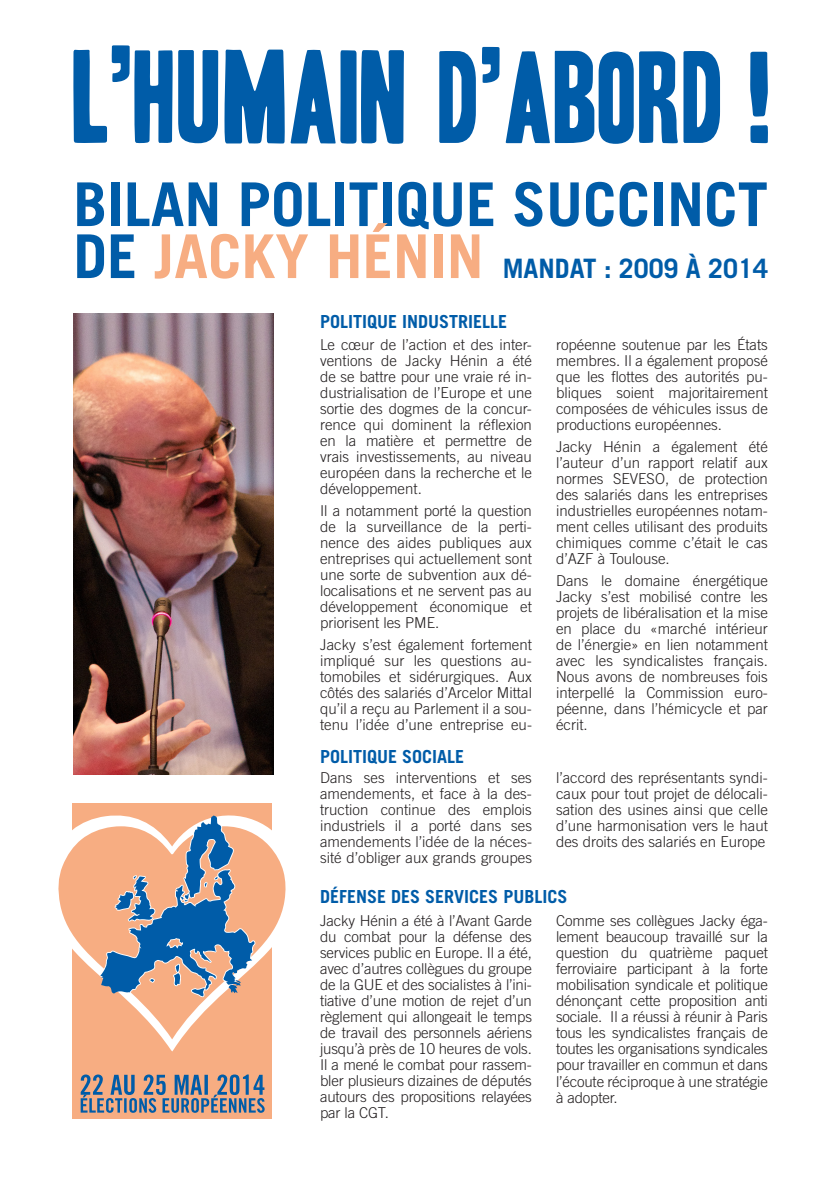
<style>
.page{position:relative;width:840px;height:1191px;background:#fff}
.page>*{position:absolute;margin:0;border:0;box-sizing:border-box;transform-origin:0 0}
.t1{font:700 60.4px/52px "Trade Gothic";color:#005ca8}
.t2{font:700 26.8px "Trade Gothic";color:#005ca8}
.t3{font:700 18px "Trade Gothic";color:#005ca8}
.t4{font:300 15px/16px "Trade Gothic";color:#231f20;text-align:justify}
.s1{color:#f7ad82}
</style>
<div class="page">
<svg style="left:439px;top:51px;width:36px;height:92px"></svg>
<svg style="left:482px;top:47px;width:17px;height:36px"></svg>
<svg style="left:505px;top:51px;width:172px;height:93px"></svg>
<svg style="left:683px;top:51px;width:36px;height:92px"></svg>
<svg style="left:750px;top:52px;width:17px;height:91px;background:#2875b5"></svg>
<svg style="left:73px;top:45px;width:99px;height:98px"></svg>
<svg style="left:178px;top:50px;width:40px;height:93px"></svg>
<svg style="left:224px;top:49px;width:180px;height:95px"></svg>
<div style="left:72px;top:803px;width:200px;height:316px;background:#f7ad82"></div>
<svg style="left:58px;top:815px;width:228px;height:224px"></svg>
<svg style="left:81px;top:1074px;width:183px;height:38px"></svg>
<img style="left:73px;top:314px;width:201px;height:460px">
<h1 class="t1" style="left:73px;top:178px;width:695px">BILAN POLITIQUE SUCCINCT<br>DE <span class="s1">JACKY HÉNIN</span></h1>
<h2 class="t2" style="left:502px;top:252px;width:266px">MANDAT : 2009 À 2014</h2>
<p class="t3" style="left:320px;top:310px;width:189px">POLITIQUE INDUSTRIELLE</p>
<p class="t4" style="left:320px;top:336px;width:213px">Le cœur de l’action et des inter&shy;ventions de Jacky Hénin a été de se battre pour une vraie ré in&shy;dustrialisation de l’Europe et une sortie des dogmes de la concur&shy;rence qui dominent la réflexion en la matière et permettre de vrais investissements, au niveau européen dans la recherche et le développement.</p>
<p class="t4" style="left:320px;top:502px;width:213px">Il a notamment porté la question de la surveillance de la perti&shy;nence des aides publiques aux entreprises qui actuellement sont une sorte de subvention aux dé&shy;localisations et ne servent pas au développement économique et priorisent les PME.</p>
<p class="t4" style="left:320px;top:636px;width:213px">Jacky s’est également fortement impliqué sur les questions au&shy;tomobiles et sidérurgiques. Aux côtés des salariés d’Arcelor Mittal qu’il a reçu au Parlement il a sou&shy;tenu l’idée d’une entreprise eu-</p>
<p class="t3" style="left:320px;top:745px;width:146px">POLITIQUE SOCIALE</p>
<p class="t4" style="left:555px;top:337px;width:213px">ropéenne soutenue par les États membres. Il a également proposé que les flottes des autorités pu&shy;bliques soient majoritairement composées de véhicules issus de productions européennes.</p>
<p class="t4" style="left:555px;top:438px;width:213px">Jacky Hénin a également été l’auteur d’un rapport relatif aux normes SEVESO, de protection des salariés dans les entreprises industrielles européennes notam&shy;ment celles utilisant des produits chimiques comme c’était le cas d’AZF à Toulouse.</p>
<p class="t4" style="left:555px;top:572px;width:213px">Dans le domaine énergétique Jacky s’est mobilisé contre les projets de libéralisation et la mise en place du «marché intérieur de l’énergie» en lien notamment avec les syndicalistes français.<br>Nous avons de nombreuses fois interpellé la Commission euro&shy;péenne, dans l’hémicycle et par écrit.</p>
<p class="t4" style="left:320px;top:769px;width:213px">Dans ses interventions et ses amendements, et face à la des&shy;truction continue des emplois industriels il a porté dans ses amendements l’idée de la néces&shy;sité d’obliger aux grands groupes</p>
<p class="t4" style="left:555px;top:769px;width:213px">l’accord des représentants syndi&shy;caux pour tout projet de délocali&shy;sation des usines ainsi que celle d’une harmonisation vers le haut des droits des salariés en Europe</p>
<p class="t3" style="left:320px;top:885px;width:249px">DÉFENSE DES SERVICES PUBLICS</p>
<p class="t4" style="left:320px;top:912px;width:213px">Jacky Hénin a été à l’Avant Garde du combat pour la défense des services public en Europe. Il a été, avec d’autres collègues du groupe de la GUE et des socialistes à l’ini&shy;tiative d’une motion de rejet d’un règlement qui allongeait le temps de travail des personnels aériens jusqu’à près de 10 heures de vols.<br>Il a mené le combat pour rassem&shy;bler plusieurs dizaines de députés autours des propositions relayées par la CGT.</p>
<p class="t4" style="left:555px;top:913px;width:213px">Comme ses collègues Jacky éga&shy;lement beaucoup travaillé sur la question du quatrième paquet ferroviaire participant à la forte mobilisation syndicale et politique dénonçant cette proposition anti sociale. Il a réussi à réunir à Paris tous les syndicalistes français de toutes les organisations syndicales pour travailler en commun et dans l’écoute réciproque à une stratégie à adopter.</p>
</div>
